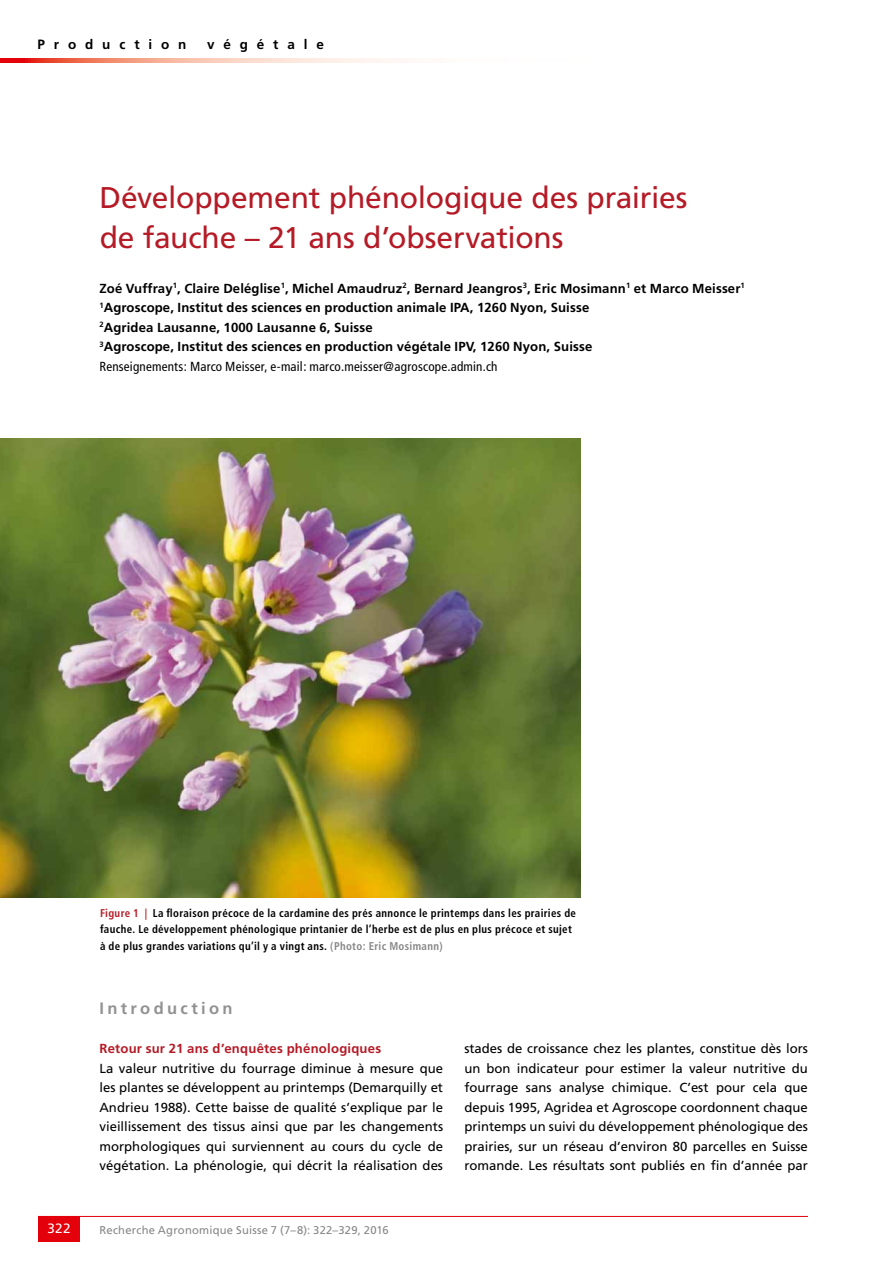
<style>
.page{position:relative;width:893px;height:1263px;background:#fff}
.page>*{position:absolute;margin:0;border:0;box-sizing:border-box;transform-origin:0 0}
.t1{font:30px/40.5px "Frutiger";letter-spacing:-.005em;color:#b51b26}
.t2{font:700 16.5px "Frutiger";letter-spacing:.2em;color:#919291}
.t3{font:700 13.5px "Frutiger";letter-spacing:.655em;color:#000}
.t4{font:13.5px "Frutiger LT Std";color:#fff}
.t5{font:13.2px/19.5px "Frutiger";color:#000;text-align:justify}
.t6{font:700 13.2px/19.5px "Frutiger";letter-spacing:.01em;color:#000}
.t7{font:700 13.2px "Frutiger";letter-spacing:.015em;color:#b51b26}
.t8{font:700 condensed 11.25px/16.5px "Frutiger";letter-spacing:.03em;color:#000}
.t9{font:11.25px "Frutiger LT Std";letter-spacing:.02em;color:#868786}
.s1{font-weight:400;font-stretch:condensed}
.s2{color:#b51b26}
.s3{color:#868786}
</style>
<div class="page">
<hr style="left:38px;top:1216px;width:770px;height:1px;background:#e3000b">
<div style="left:38px;top:1216px;width:42px;height:26px;background:#e3000b"></div>
<svg style="left:0;top:58px;width:402px;height:5px;background:#f5ac9c"></svg>
<img style="left:0;top:438px;width:580px;height:459px">
<p class="t3" style="left:38px;top:36px;width:150px">Production</p>
<p class="t3" style="left:207px;top:36px;width:118px">végétale</p>
<h1 class="t1" style="left:99px;top:177px;width:589px">Développement phénologique des prairies de fauche – 21 ans d’observations</h1>
<p class="t6" style="left:99px;top:278px;width:647px">Zoé Vuffray<sup>1</sup>, Claire Deléglise<sup>1</sup>, Michel Amaudruz<sup>2</sup>, Bernard Jeangros<sup>3</sup>, Eric Mosimann<sup>1</sup> et Marco Meisser<sup>1<br>1</sup>Agroscope, Institut des sciences en production animale IPA, 1260 Nyon, Suisse<br><sup>2</sup>Agridea Lausanne, 1000 Lausanne 6, Suisse<br><sup>3</sup>Agroscope, Institut des sciences en production végétale IPV, 1260 Nyon, Suisse<br><span class="s1">Renseignements: Marco Meisser, e-mail: marco.meisser@agroscope.admin.ch</span></p>
<p class="t8" style="left:100px;top:904px;width:477px"><span class="s2">Figure 1 |</span> La floraison précoce de la cardamine des prés annonce le printemps dans les prairies de fauche. Le développement phénologique printanier de l’herbe est de plus en plus précoce et sujet à de plus grandes variations qu’il y a vingt ans. <span class="s3">(Photo: Eric Mosimann)</span></p>
<p class="t2" style="left:99px;top:999px;width:135px">Introduction</p>
<p class="t7" style="left:99px;top:1041px;width:283px">Retour sur 21 ans d’enquêtes phénologiques</p>
<p class="t5" style="left:99px;top:1058px;width:345px">La valeur nutritive du fourrage diminue à mesure que les plantes se développent au printemps (Demarquilly et Andrieu 1988). Cette baisse de qualité s’explique par le vieillissement des tissus ainsi que par les changements morphologiques qui surviennent au cours du cycle de végétation. La phénologie, qui décrit la réalisation des</p>
<p class="t4" style="left:48px;top:1221px;width:25px">322</p>
<p class="t9" style="left:99px;top:1223px;width:291px">Recherche Agronomique Suisse 7 (7–8): 322–329, 2016</p>
<p class="t5" style="left:464px;top:1039px;width:345px">stades de croissance chez les plantes, constitue dès lors un bon indicateur pour estimer la valeur nutritive du fourrage sans analyse chimique. C’est pour cela que depuis 1995, Agridea et Agroscope coordonnent chaque printemps un suivi du développement phénologique des prairies, sur un réseau d’environ 80 parcelles en Suisse romande. Les résultats sont publiés en fin d’année par</p>
</div>
